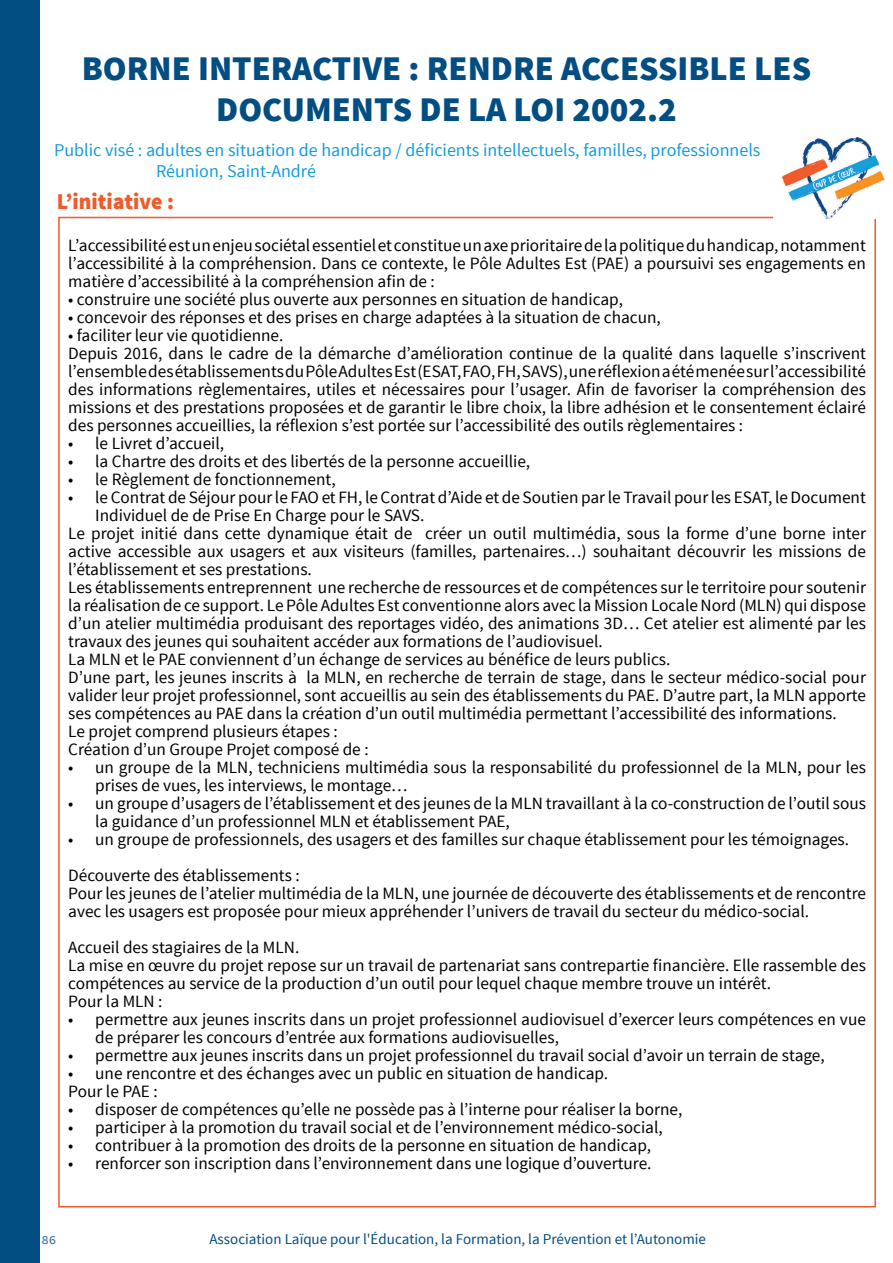
<style>
.page{position:relative;width:893px;height:1263px;background:#fff}
.page>*{position:absolute;margin:0;border:0;box-sizing:border-box;transform-origin:0 0}
.t1{font:900 34.5px/41.4px "Source Sans Pro";color:#024d81;text-align:center}
.Gros_titres{font:900 22.5px "Source Sans Pro";color:#ef5b2b}
.t2{font:18px "Source Sans Pro";color:#149dd9}
.t3{font:17.25px/18px "Source Sans Pro";color:#000001}
.t4{font:15px "Source Sans Pro";color:#024d81}
.t5{font:15px "Source Sans Pro";color:#3967b2}
</style>
<div class="page">
<div style="left:0;top:0;width:40px;height:1263px;background:#024d81"></div>
<img style="left:781px;top:137px;width:104px;height:81px">
<p class="t1" style="left:82px;top:49px;width:731px">BORNE INTERACTIVE : RENDRE ACCESSIBLE LES<br>DOCUMENTS DE LA LOI 2002.2</p>
<p class="t2" style="left:54px;top:138px;width:708px">Public visé : adultes en situation de handicap / déficients intellectuels, familles, professionnels</p>
<p class="t2" style="left:156px;top:160px;width:161px">Réunion, Saint-André</p>
<p class="Gros_titres" style="left:57px;top:187px;width:119px">L’initiative :</p>
<p class="t3" style="left:68px;top:236px;width:799px;text-align:justify">L’accessibilité est un enjeu sociétal essentiel et constitue un axe prioritaire de la politique du handicap, notamment l’accessibilité à la compréhension. Dans ce contexte, le Pôle Adultes Est (PAE) a poursuivi ses engagements en matière d’accessibilité à la compréhension afin de :</p>
<p class="t3" style="left:68px;top:290px;width:556px">• construire une société plus ouverte aux personnes en situation de handicap,</p>
<p class="t3" style="left:68px;top:308px;width:594px">• concevoir des réponses et des prises en charge adaptées à la situation de chacun,</p>
<p class="t3" style="left:68px;top:326px;width:217px">• faciliter leur vie quotidienne.</p>
<p class="t3" style="left:68px;top:344px;width:799px;text-align:justify">Depuis 2016, dans le cadre de la démarche d’amélioration continue de la qualité dans laquelle s’inscrivent l’ensemble des établissements du Pôle Adultes Est (ESAT, FAO, FH, SAVS), une réflexion a été menée sur l’accessibilité des informations règlementaires, utiles et nécessaires pour l’usager. Afin de favoriser la compréhension des missions et des prestations proposées et de garantir le libre choix, la libre adhésion et le consentement éclairé des personnes accueillies, la réflexion s’est portée sur l’accessibilité des outils règlementaires :</p>
<p class="t3" style="left:68px;top:434px;width:157px">• le Livret d’accueil,</p>
<p class="t3" style="left:68px;top:452px;width:464px">• la Chartre des droits et des libertés de la personne accueillie,</p>
<p class="t3" style="left:68px;top:470px;width:269px">• le Règlement de fonctionnement,</p>
<p class="t3" style="left:95px;top:488px;width:772px;text-indent:-27px">• le Contrat de Séjour pour le FAO et FH, le Contrat d’Aide et de Soutien par le Travail pour les ESAT, le Document<br>Individuel de de Prise En Charge pour le SAVS.</p>
<p class="t3" style="left:68px;top:524px;width:799px;text-align:justify">Le projet initié dans cette dynamique était de créer un outil multimédia, sous la forme d’une borne inter active accessible aux usagers et aux visiteurs (familles, partenaires…) souhaitant découvrir les missions de l’établissement et ses prestations.</p>
<p class="t3" style="left:68px;top:578px;width:799px;text-align:justify">Les établissements entreprennent une recherche de ressources et de compétences sur le territoire pour soutenir la réalisation de ce support. Le Pôle Adultes Est conventionne alors avec la Mission Locale Nord (MLN) qui dispose d’un atelier multimédia produisant des reportages vidéo, des animations 3D… Cet atelier est alimenté par les travaux des jeunes qui souhaitent accéder aux formations de l’audiovisuel.</p>
<p class="t3" style="left:68px;top:650px;width:604px">La MLN et le PAE conviennent d’un échange de services au bénéfice de leurs publics.</p>
<p class="t3" style="left:68px;top:668px;width:799px;text-align:justify">D’une part, les jeunes inscrits à la MLN, en recherche de terrain de stage, dans le secteur médico-social pour valider leur projet professionnel, sont accueillis au sein des établissements du PAE. D’autre part, la MLN apporte ses compétences au PAE dans la création d’un outil multimédia permettant l’accessibilité des informations.</p>
<p class="t3" style="left:68px;top:722px;width:271px">Le projet comprend plusieurs étapes :</p>
<p class="t3" style="left:68px;top:740px;width:302px">Création d’un Groupe Projet composé de :</p>
<p class="t3" style="left:95px;top:758px;width:772px;text-indent:-27px">• un groupe de la MLN, techniciens multimédia sous la responsabilité du professionnel de la MLN, pour les prises de vues, les interviews, le montage…</p>
<p class="t3" style="left:95px;top:794px;width:772px;text-indent:-27px">• un groupe d’usagers de l’établissement et des jeunes de la MLN travaillant à la co-construction de l’outil sous la guidance d’un professionnel MLN et établissement PAE,</p>
<p class="t3" style="left:68px;top:830px;width:782px">• un groupe de professionnels, des usagers et des familles sur chaque établissement pour les témoignages.</p>
<p class="t3" style="left:68px;top:866px;width:233px">Découverte des établissements :</p>
<p class="t3" style="left:68px;top:884px;width:799px">Pour les jeunes de l’atelier multimédia de la MLN, une journée de découverte des établissements et de rencontre avec les usagers est proposée pour mieux appréhender l’univers de travail du secteur du médico-social.</p>
<p class="t3" style="left:68px;top:938px;width:233px">Accueil des stagiaires de la MLN.</p>
<p class="t3" style="left:68px;top:956px;width:799px">La mise en œuvre du projet repose sur un travail de partenariat sans contrepartie financière. Elle rassemble des compétences au service de la production d’un outil pour lequel chaque membre trouve un intérêt.</p>
<p class="t3" style="left:68px;top:992px;width:96px">Pour la MLN :</p>
<p class="t3" style="left:95px;top:1010px;width:772px;text-indent:-27px">• permettre aux jeunes inscrits dans un projet professionnel audiovisuel d’exercer leurs compétences en vue de préparer les concours d’entrée aux formations audiovisuelles,</p>
<p class="t3" style="left:68px;top:1046px;width:758px">• permettre aux jeunes inscrits dans un projet professionnel du travail social d’avoir un terrain de stage,</p>
<p class="t3" style="left:68px;top:1064px;width:541px">• une rencontre et des échanges avec un public en situation de handicap.</p>
<p class="t3" style="left:68px;top:1082px;width:91px">Pour le PAE :</p>
<p class="t3" style="left:68px;top:1100px;width:616px">• disposer de compétences qu’elle ne possède pas à l’interne pour réaliser la borne,</p>
<p class="t3" style="left:68px;top:1118px;width:596px">• participer à la promotion du travail social et de l’environnement médico-social,</p>
<p class="t3" style="left:68px;top:1136px;width:584px">• contribuer à la promotion des droits de la personne en situation de handicap,</p>
<p class="t3" style="left:68px;top:1154px;width:585px">• renforcer son inscription dans l’environnement dans une logique d’ouverture.</p>
<p class="t5" style="left:42px;top:1230px;width:16px">86</p>
<p class="t4" style="left:209px;top:1230px;width:498px">Association Laïque pour l'Éducation, la Formation, la Prévention et l’Autonomie</p>
</div>
